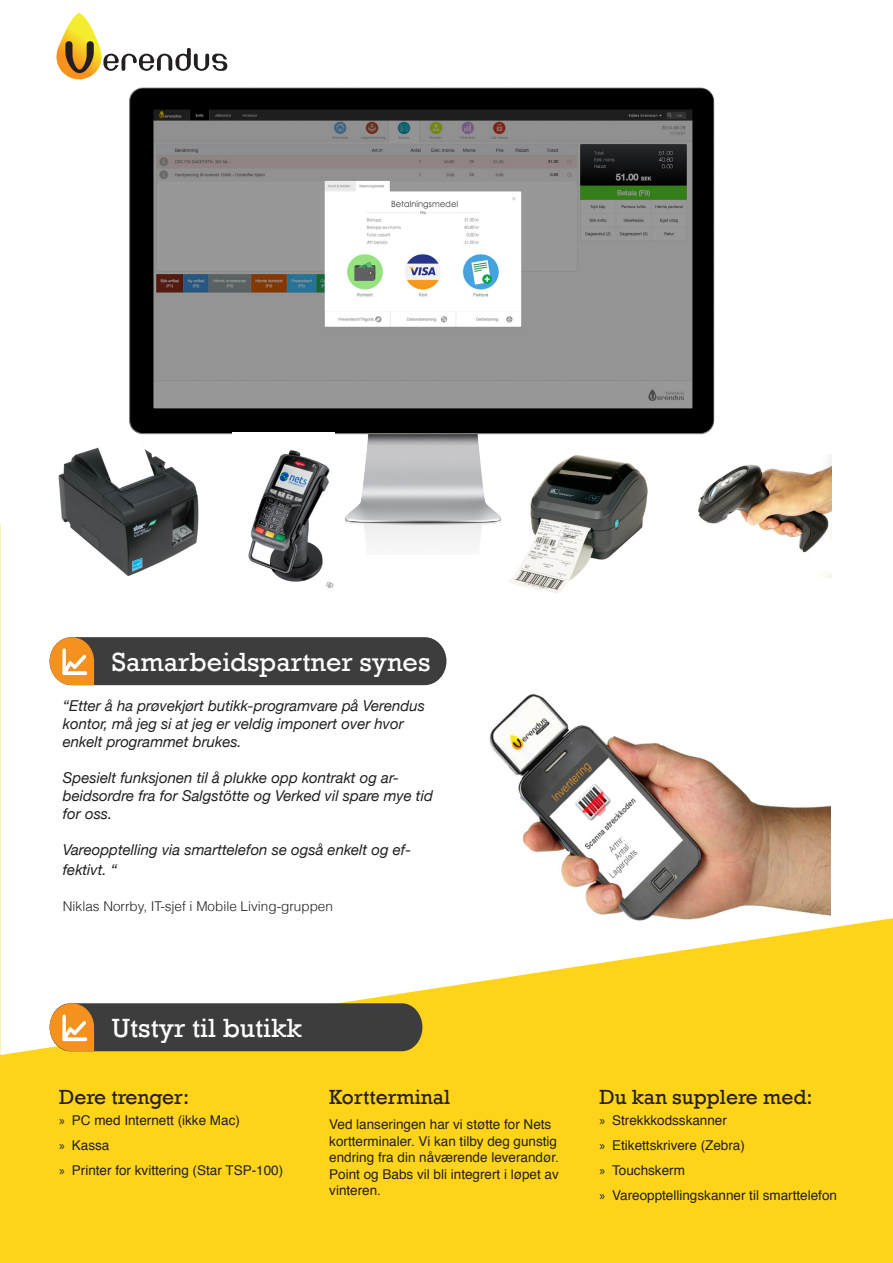
<style>
.page{position:relative;width:893px;height:1263px;background:#fff}
.page>*{position:absolute;margin:0;border:0;box-sizing:border-box;transform-origin:0 0}
.t1{font:27px "Rockwell";color:#fff}
.Bulletsheader{font:21px "Rockwell";color:#231f20}
.t2{font:italic 15px/18px "Helvetica Neue";color:#231f20}
.Bulletsheader-2{font:13.5px/16.5px "Helvetica";color:#231f20}
.t3{font:300 13.5px "Helvetica";color:#231f20}
.s1{font-family:"Myriad Pro"}
</style>
<div class="page">
<hr style="left:0;top:524px;width:1px;height:739px;background:#fed41a">
<img style="left:129px;top:64px;width:586px;height:477px">
<svg style="left:0;top:918px;width:893px;height:345px;fill:#fed41a"></svg>
<svg style="left:50px;top:1003px;width:372px;height:48px;background:#544b3f"></svg>
<img style="left:58px;top:443px;width:145px;height:133px">
<img style="left:691px;top:454px;width:140px;height:123px">
<img style="left:232px;top:433px;width:102px;height:155px">
<img style="left:489px;top:695px;width:341px;height:225px">
<div style="left:50px;top:637px;width:396px;height:48px;background:#3d3d3d;border-radius:23px"></div>
<svg style="left:50px;top:637px;width:44px;height:48px;background:#eca453"></svg>
<img style="left:509px;top:455px;width:138px;height:138px">
<svg style="left:56px;top:13px;width:171px;height:66px"></svg>
<p class="t1" style="left:112px;top:646px;width:320px">Samarbeidspartner synes</p>
<p class="t2" style="left:63px;top:697px;width:364px">“Etter å ha prøvekjørt butikk-programvare på Verendus kontor, må jeg si at jeg er veldig imponert over hvor enkelt programmet brukes.</p>
<p class="t2" style="left:63px;top:769px;width:372px">Spesielt funksjonen til å plukke opp kontrakt og ar&shy;beidsordre fra for Salgstötte og Verked vil spare mye tid for oss.</p>
<p class="t2" style="left:63px;top:840px;width:350px;line-height:19.8px">Vareopptelling via smarttelefon se også enkelt og ef&shy;fektivt. “</p>
<p class="t3" style="left:63px;top:895px;width:272px">Niklas Norrby, IT-sjef i Mobile Living-gruppen</p>
<p class="t1" style="left:112px;top:1012px;width:192px">Utstyr til butikk</p>
<p class="Bulletsheader" style="left:59px;top:1085px;width:132px">Dere trenger:</p>
<p class="Bulletsheader-2" style="left:59px;top:1112px;width:182px"><span class="s1">»</span> PC med Internett (ikke Mac)</p>
<p class="Bulletsheader-2" style="left:59px;top:1137px;width:52px"><span class="s1">»</span> Kassa</p>
<p class="Bulletsheader-2" style="left:59px;top:1162px;width:226px"><span class="s1">»</span> Printer for kvittering (Star TSP-100)</p>
<p class="Bulletsheader" style="left:329px;top:1085px;width:122px">Kortterminal</p>
<p class="Bulletsheader-2" style="left:329px;top:1117px;width:231px">Ved lanseringen har vi støtte for Nets kortterminaler. Vi kan tilby deg gunstig endring fra din nåværende leverandør.<br>Point og Babs vil bli integrert i løpet av vinteren.</p>
<p class="Bulletsheader" style="left:599px;top:1085px;width:215px">Du kan supplere med:</p>
<p class="Bulletsheader-2" style="left:599px;top:1112px;width:129px"><span class="s1">»</span> Strekkkodsskanner</p>
<p class="Bulletsheader-2" style="left:599px;top:1137px;width:147px"><span class="s1">»</span> Etikettskrivere (Zebra)</p>
<p class="Bulletsheader-2" style="left:599px;top:1162px;width:87px"><span class="s1">»</span> Touchskerm</p>
<p class="Bulletsheader-2" style="left:599px;top:1187px;width:239px"><span class="s1">»</span> Vareopptellingskanner til smarttelefon</p>
</div>
